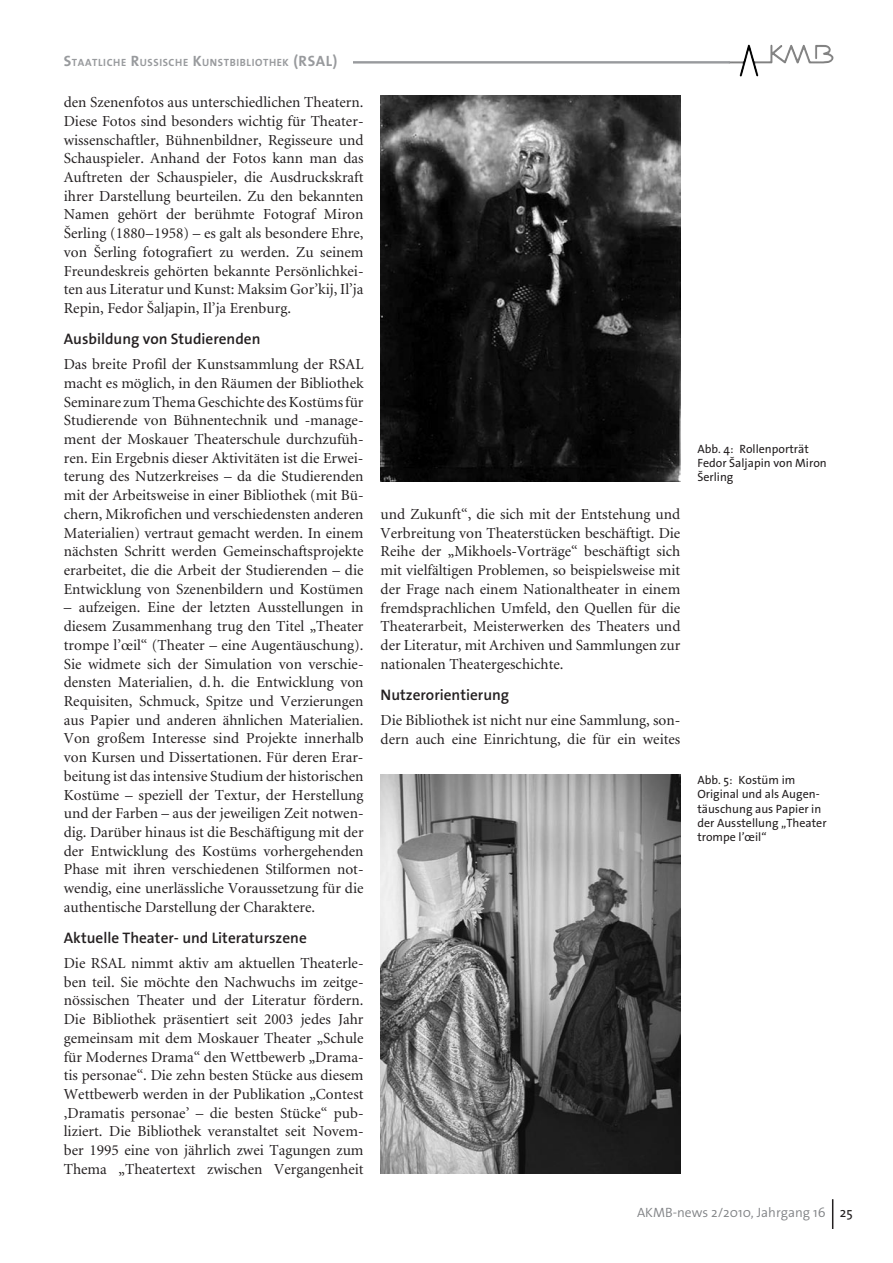
<style>
.page{position:relative;width:893px;height:1263px;background:#fff}
.page>*{position:absolute;margin:0;border:0;box-sizing:border-box;transform-origin:0 0}
.t1{font:15.3px/18.8px "Minion";color:#231f20;text-align:justify}
.t2{font:600 15.3px "The Sans B6";color:#231f20}
.t3{font:300 13.5px "The Sans B4";color:#808285}
.t4{font:12px/14.2px "The Sans B5 Plain";color:#231f20}
.t5{font:700 10.5px "The Sans B7";letter-spacing:.055em;color:#989a9d}
.s1{font-size:15px}
.s2{font-family:"The Mix"}
.s3{font-family:"The Mix";font-weight:400;color:#231f20}
</style>
<div class="page">
<img style="left:730px;top:44px;width:103px;height:32px">
<hr style="left:64px;top:61px;width:666px;height:3px;background:#989a9d">
<hr style="left:832px;top:1199px;width:1px;height:30px;background:#231f20">
<div style="left:64px;top:52px;width:289px;height:17px;background:#fff"></div>
<img style="left:381px;top:96px;width:299px;height:385px">
<img style="left:381px;top:775px;width:299px;height:399px">
<p class="t5" style="left:64px;top:57px;width:275px"><span class="s1">S</span>TAATLICHE <span class="s1">R</span>USSISCHE <span class="s1">K</span>UNSTBIBLIOTHEK <span class="s1">(RSAL)</span></p>
<p class="t1" style="left:64px;top:93px;width:301px">den Szenenfotos aus unterschiedlichen Theatern.<br>Diese Fotos sind besonders wichtig für Theater&shy;wissenschaftler, Bühnenbildner, Regisseure und Schauspieler. Anhand der Fotos kann man das Auftreten der Schauspieler, die Ausdruckskraft ihrer Darstellung beurteilen. Zu den bekannten Namen gehört der berühmte Fotograf Miron Šerling (1880–1958) – es galt als besondere Ehre, von Šerling fotografiert zu werden. Zu seinem Freundeskreis gehörten bekannte Persönlichkei&shy;ten aus Literatur und Kunst: Maksim Gor’kij, Il’ja Repin, Fedor Šaljapin, Il’ja Erenburg.</p>
<p class="t2" style="left:64px;top:331px;width:198px">Ausbildung von Studierenden</p>
<p class="t1" style="left:64px;top:355px;width:301px">Das breite Profil der Kunstsammlung der RSAL macht es möglich, in den Räumen der Bibliothek Seminare zum Thema Geschichte des Kostüms für Studierende von Bühnentechnik und -manage&shy;ment der Moskauer Theaterschule durchzufüh&shy;ren. Ein Ergebnis dieser Aktivitäten ist die Erwei&shy;terung des Nutzerkreises – da die Studierenden mit der Arbeitsweise in einer Bibliothek (mit Bü&shy;chern, Mikrofichen und verschiedensten anderen Materialien) vertraut gemacht werden. In einem nächsten Schritt werden Gemeinschaftsprojekte erarbeitet, die die Arbeit der Studierenden – die Entwicklung von Szenenbildern und Kostümen</p>
<p class="t1" style="left:64px;top:599px;width:301px">– aufzeigen. Eine der letzten Ausstellungen in diesem Zusammenhang trug den Titel „Theater trompe l’œil“ (Theater – eine Augentäuschung).<br>Sie widmete sich der Simulation von verschie&shy;densten Materialien, d.h. die Entwicklung von Requisiten, Schmuck, Spitze und Verzierungen aus Papier und anderen ähnlichen Materialien.<br>Von großem Interesse sind Projekte innerhalb von Kursen und Dissertationen. Für deren Erar&shy;beitung ist das intensive Studium der historischen Kostüme – speziell der Textur, der Herstellung und der Farben – aus der jeweiligen Zeit notwen&shy;dig. Darüber hinaus ist die Beschäftigung mit der der Entwicklung des Kostüms vorhergehenden Phase mit ihren verschiedenen Stilformen not&shy;wendig, eine unerlässliche Voraussetzung für die authentische Darstellung der Charaktere.</p>
<p class="t2" style="left:64px;top:930px;width:245px">Aktuelle Theater- und Literaturszene</p>
<p class="t1" style="left:64px;top:954px;width:301px">Die RSAL nimmt aktiv am aktuellen Theaterle&shy;ben teil. Sie möchte den Nachwuchs im zeitge&shy;nössischen Theater und der Literatur fördern.<br>Die Bibliothek präsentiert seit 2003 jedes Jahr gemeinsam mit dem Moskauer Theater „Schule für Modernes Drama“ den Wettbewerb „Drama&shy;tis personae“. Die zehn besten Stücke aus diesem Wettbewerb werden in der Publikation „Contest ‚Dramatis personae’ – die besten Stücke“ pub&shy;liziert. Die Bibliothek veranstaltet seit Novem&shy;ber 1995 eine von jährlich zwei Tagungen zum Thema „Theatertext zwischen Vergangenheit</p>
<p class="t1" style="left:381px;top:505px;width:301px">und Zukunft“, die sich mit der Entstehung und Verbreitung von Theaterstücken beschäftigt. Die Reihe der „Mikhoels-Vorträge“ beschäftigt sich mit vielfältigen Problemen, so beispielsweise mit der Frage nach einem Nationaltheater in einem fremdsprachlichen Umfeld, den Quellen für die Theaterarbeit, Meisterwerken des Theaters und der Literatur, mit Archiven und Sammlungen zur nationalen Theatergeschichte.</p>
<p class="t2" style="left:381px;top:687px;width:130px">Nutzerorientierung</p>
<p class="t1" style="left:381px;top:711px;width:301px">Die Bibliothek ist nicht nur eine Sammlung, son&shy;dern auch eine Einrichtung, die für ein weites</p>
<p class="t4" style="left:697px;top:442px;width:131px">Abb. <span class="s2">4</span>: Rollenporträt<br>Fedor Šaljapin von Miron<br>Šerling</p>
<p class="t4" style="left:697px;top:773px;width:131px">Abb. <span class="s2">5</span>: Kostüm im<br>Original und als Augen&shy;täuschung aus Papier in der Ausstellung „Theater trompe l’œil“</p>
<p class="t3" style="left:637px;top:1205px;width:217px">AKMB-news <span class="s2">2/2010</span>, Jahrgang <span class="s2">16</span> <span class="s3">25</span></p>
</div>
